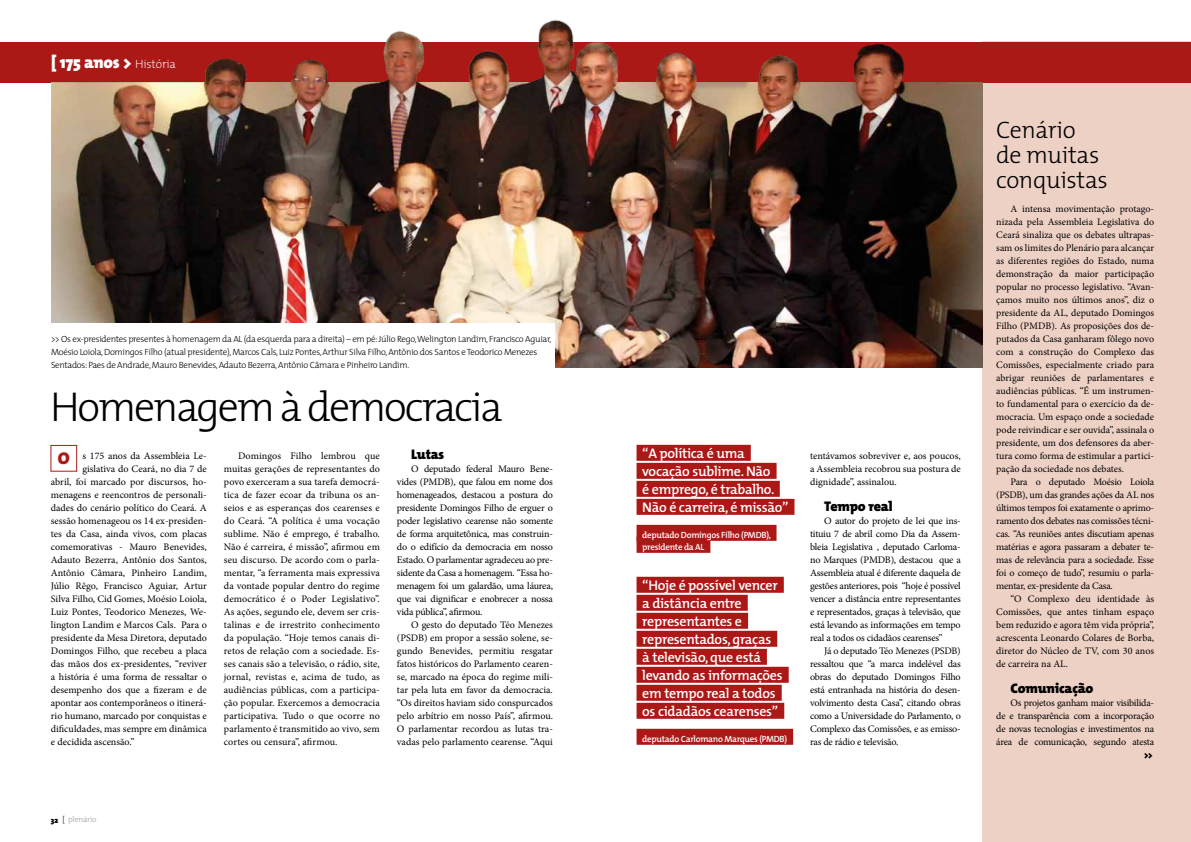
<style>
.page{position:relative;width:1191px;height:842px;background:#fff}
.page>*{position:absolute;margin:0;border:0;box-sizing:border-box;transform-origin:0 0}
.t1{font:300 42px "T Mix";letter-spacing:-.05em;color:#000}
.t2{font:300 24px/25px "T Mix";letter-spacing:-.015em;color:#000}
.t3{font:800 17px "T Mix";letter-spacing:-.015em;color:#fff}
.t4{font:800 17px "T Mix";color:#ab1917}
.t5{font:600 14px/18px "T Mix";letter-spacing:-.02em;color:#fff}
.t6{font:800 14px "T Mix";letter-spacing:-.015em;color:#000}
.t7{font:10px/13px "Minion Pro";letter-spacing:-.005em;color:#000;text-align:justify}
.t8{font:300 9px/13px "T Mix";letter-spacing:-.03em;color:#000}
.t9{font:600 9px/12px "T Mix";letter-spacing:-.03em;color:#fff}
.t10{font:italic 800 9px "T Mix";color:#000}
.t11{font:300 8px "T Mix";color:#9d9d9c}
.s1{font-weight:200;font-size:12px}
.s2{font-weight:800;color:#000}
.s3{color:#000}
</style>
<div class="page">
<div style="left:982px;top:42px;width:209px;height:800px;background:#eed1c5"></div>
<div style="left:0;top:42px;width:1191px;height:40px;background:#ab1917"></div>
<div style="left:51px;top:445px;width:26px;height:26px;border:1px solid #ab1917"></div>
<img style="left:51px;top:196px;width:931px;height:172px">
<div style="left:636px;top:445px;width:115px;height:16px;background:#ab1917"></div>
<div style="left:636px;top:463px;width:140px;height:16px;background:#ab1917"></div>
<div style="left:636px;top:481px;width:144px;height:16px;background:#ab1917"></div>
<div style="left:636px;top:499px;width:158px;height:16px;background:#ab1917"></div>
<div style="left:636px;top:525px;width:140px;height:16px;background:#ab1917"></div>
<div style="left:636px;top:537px;width:74px;height:16px;background:#ab1917"></div>
<div style="left:636px;top:577px;width:148px;height:16px;background:#ab1917"></div>
<div style="left:636px;top:595px;width:111px;height:16px;background:#ab1917"></div>
<div style="left:636px;top:613px;width:112px;height:16px;background:#ab1917"></div>
<div style="left:636px;top:631px;width:141px;height:16px;background:#ab1917"></div>
<div style="left:636px;top:649px;width:131px;height:16px;background:#ab1917"></div>
<div style="left:636px;top:667px;width:152px;height:16px;background:#ab1917"></div>
<div style="left:636px;top:685px;width:145px;height:16px;background:#ab1917"></div>
<div style="left:636px;top:703px;width:148px;height:16px;background:#ab1917"></div>
<div style="left:636px;top:729px;width:157px;height:16px;background:#ab1917"></div>
<div style="left:51px;top:323px;width:503px;height:45px;background:#fff"></div>
<img style="left:51px;top:20px;width:931px;height:176px">
<h3 class="t3" style="left:51px;top:48px;width:126px">[ 175 anos &gt; <span class="s1">História</span></h3>
<p class="t8" style="left:51px;top:332px;width:502px">&gt;&gt; Os ex-presidentes presentes à homenagem da AL (da esquerda para a direita) – em pé: Júlio Rego,Welington Landim, Francisco Aguiar,<br>Moésio Loiola, Domingos Filho (atual presidente), Marcos Cals, Luiz Pontes, Arthur Silva Filho, Antônio dos Santos e Teodorico Menezes<br>Sentados: Paes de Andrade, Mauro Benevides, Adauto Bezerra, Antônio Câmara e Pinheiro Landim.</p>
<h1 class="t1" style="left:50px;top:372px;width:454px">Homenagem à democracia</h1>
<p class="t7" style="left:82px;top:449px;width:126px">s 175 anos da Assembleia Le-</p>
<p class="t7" style="left:82px;top:462px;width:126px">gislativa do Ceará, no dia 7 de</p>
<p class="t7" style="left:51px;top:475px;width:157px">abril, foi marcado por discursos, ho-</p>
<p class="t7" style="left:51px;top:488px;width:157px">menagens e reencontros de personali-</p>
<p class="t7" style="left:51px;top:501px;width:157px">dades do cenário político do Ceará. A</p>
<p class="t7" style="left:51px;top:514px;width:157px">sessão homenageou os 14 ex-presiden-</p>
<p class="t7" style="left:51px;top:527px;width:157px">tes da Casa, ainda vivos, com placas</p>
<p class="t7" style="left:51px;top:540px;width:157px">comemorativas - Mauro Benevides,</p>
<p class="t7" style="left:51px;top:553px;width:157px">Adauto Bezerra, Antônio dos Santos,</p>
<p class="t7" style="left:51px;top:566px;width:157px">Antônio Câmara, Pinheiro Landim,</p>
<p class="t7" style="left:51px;top:579px;width:157px">Júlio Rêgo, Francisco Aguiar, Artur</p>
<p class="t7" style="left:51px;top:592px;width:157px">Silva Filho, Cid Gomes, Moésio Loiola,</p>
<p class="t7" style="left:51px;top:605px;width:157px">Luiz Pontes, Teodorico Menezes, We-</p>
<p class="t7" style="left:51px;top:618px;width:157px">lington Landim e Marcos Cals. Para o</p>
<p class="t7" style="left:51px;top:631px;width:157px">presidente da Mesa Diretora, deputado</p>
<p class="t7" style="left:51px;top:644px;width:157px">Domingos Filho, que recebeu a placa</p>
<p class="t7" style="left:51px;top:657px;width:157px">das mãos dos ex-presidentes, “reviver</p>
<p class="t7" style="left:51px;top:670px;width:157px">a história é uma forma de ressaltar o</p>
<p class="t7" style="left:51px;top:683px;width:157px">desempenho dos que a fizeram e de</p>
<p class="t7" style="left:51px;top:696px;width:157px">apontar aos contemporâneos o itinerá-</p>
<p class="t7" style="left:51px;top:709px;width:157px">rio humano, marcado por conquistas e</p>
<p class="t7" style="left:51px;top:722px;width:157px">dificuldades, mas sempre em dinâmica</p>
<p class="t7" style="left:51px;top:735px;width:85px">e decidida ascensão.”</p>
<h3 class="t4" style="left:58px;top:444px;width:13px">O</h3>
<p class="t7" style="left:224px;top:449px;width:157px;text-indent:14px">Domingos Filho lembrou que muitas gerações de representantes do povo exerceram a sua tarefa democrá&shy;tica de fazer ecoar da tribuna os an&shy;seios e as esperanças dos cearenses e do Ceará. “A política é uma vocação sublime. Não é emprego, é trabalho.<br>Não é carreira, é missão”, afirmou em seu discurso. De acordo com o parla&shy;mentar, “a ferramenta mais expressiva da vontade popular dentro do regime democrático é o Poder Legislativo”.<br>As ações, segundo ele, devem ser cris&shy;talinas e de irrestrito conhecimento da população. “Hoje temos canais di&shy;retos de relação com a sociedade. Es&shy;ses canais são a televisão, o rádio, site, jornal, revistas e, acima de tudo, as audiências públicas, com a participa&shy;ção popular. Exercemos a democracia participativa. Tudo o que ocorre no parlamento é transmitido ao vivo, sem cortes ou censura”, afirmou.</p>
<h3 class="t6" style="left:411px;top:442px;width:35px">Lutas</h3>
<p class="t7" style="left:397px;top:462px;width:157px;text-indent:14px">O deputado federal Mauro Bene&shy;vides (PMDB), que falou em nome dos homenageados, destacou a postura do presidente Domingos Filho de erguer o poder legislativo cearense não somente de forma arquitetônica, mas construin&shy;do o edifício da democracia em nosso Estado. O parlamentar agradeceu ao pre&shy;sidente da Casa a homenagem. “Essa ho&shy;menagem foi um galardão, uma láurea, que vai dignificar e enobrecer a nossa vida pública”, afirmou.</p>
<p class="t7" style="left:397px;top:618px;width:157px;text-indent:14px">O gesto do deputado Téo Menezes (PSDB) em propor a sessão solene, se&shy;gundo Benevides, permitiu resgatar fatos históricos do Parlamento cearen&shy;se, marcado na época do regime mili&shy;tar pela luta em favor da democracia. “Os direitos haviam sido conspurcados pelo arbítrio em nosso País”, afirmou.<br>O parlamentar recordou as lutas tra&shy;vadas pelo parlamento cearense. “Aqui</p>
<p class="t11" style="left:51px;top:813px;width:47px"><span class="s2">32</span> <span class="s3">[</span> plenário</p>
<h3 class="t5" style="left:642px;top:444px;width:148px">“A política é uma vocação sublime. Não<br>é emprego, é trabalho.<br>Não é carreira, é missão”</h3>
<p class="t9" style="left:642px;top:529px;width:130px">deputado Domingos Filho (PMDB), presidente da AL</p>
<h3 class="t5" style="left:642px;top:576px;width:142px">“Hoje é possível vencer a distância entre representantes e representados, graças<br>à televisão, que está levando as informações em tempo real a todos os cidadãos cearenses”</h3>
<p class="t9" style="left:642px;top:733px;width:146px">deputado Carlomano Marques (PMDB)</p>
<p class="t7" style="left:810px;top:449px;width:152px">tentávamos sobreviver e, aos poucos, a Assembleia recobrou sua postura de dignidade”, assinalou.</p>
<h3 class="t6" style="left:824px;top:494px;width:70px">Tempo real</h3>
<p class="t7" style="left:810px;top:514px;width:152px;text-indent:14px">O autor do projeto de lei que ins&shy;tituiu 7 de abril como Dia da Assem&shy;bleia Legislativa , deputado Carloma&shy;no Marques (PMDB), destacou que a Assembleia atual é diferente daquela de gestões anteriores, pois “hoje é possível vencer a distância entre representantes e representados, graças à televisão, que está levando as informações em tempo real a todos os cidadãos cearenses”</p>
<p class="t7" style="left:810px;top:644px;width:152px;text-indent:14px">Já o deputado Téo Menezes (PSDB) ressaltou que “a marca indelével das obras do deputado Domingos Filho está entranhada na história do desen&shy;volvimento desta Casa”, citando obras como a Universidade do Parlamento, o Complexo das Comissões, e as emisso&shy;ras de rádio e televisão.</p>
<h2 class="t2" style="left:996px;top:117px;width:113px">Cenário<br>de muitas conquistas</h2>
<p class="t7" style="left:996px;top:202px;width:159px;text-indent:14px">A intensa movimentação protago&shy;nizada pela Assembleia Legislativa do Ceará sinaliza que os debates ultrapas&shy;sam os limites do Plenário para alcançar as diferentes regiões do Estado, numa demonstração da maior participação popular no processo legislativo. “Avan&shy;çamos muito nos últimos anos”, diz o presidente da AL, deputado Domingos Filho (PMDB). As proposições dos de&shy;putados da Casa ganharam fôlego novo com a construção do Complexo das Comissões, especialmente criado para abrigar reuniões de parlamentares e audiências públicas. “É um instrumen&shy;to fundamental para o exercício da de&shy;mocracia. Um espaço onde a sociedade pode reivindicar e ser ouvida”, assinala o presidente, um dos defensores da aber&shy;tura como forma de estimular a partici&shy;pação da sociedade nos debates.</p>
<p class="t7" style="left:996px;top:475px;width:159px;text-indent:14px">Para o deputado Moésio Loiola (PSDB), um das grandes ações da AL nos últimos tempos foi exatamente o aprimo&shy;ramento dos debates nas comissões técni&shy;cas. “As reuniões antes discutiam apenas matérias e agora passaram a debater te&shy;mas de relevância para a sociedade. Esse foi o começo de tudo”, resumiu o parla&shy;mentar, ex-presidente da Casa.</p>
<p class="t7" style="left:996px;top:592px;width:159px;text-indent:14px">“O Complexo deu identidade às Comissões, que antes tinham espaço bem reduzido e agora têm vida própria”, acrescenta Leonardo Colares de Borba, diretor do Núcleo de TV, com 30 anos de carreira na AL.</p>
<h3 class="t6" style="left:1010px;top:676px;width:85px">Comunicação</h3>
<p class="t7" style="left:996px;top:696px;width:159px;text-indent:14px">Os projetos ganham maior visibilida&shy;de e transparência com a incorporação de novas tecnologias e investimentos na área de comunicação, segundo atesta</p>
<p class="t10" style="left:1144px;top:749px;width:10px">&gt;&gt;</p>
</div>
